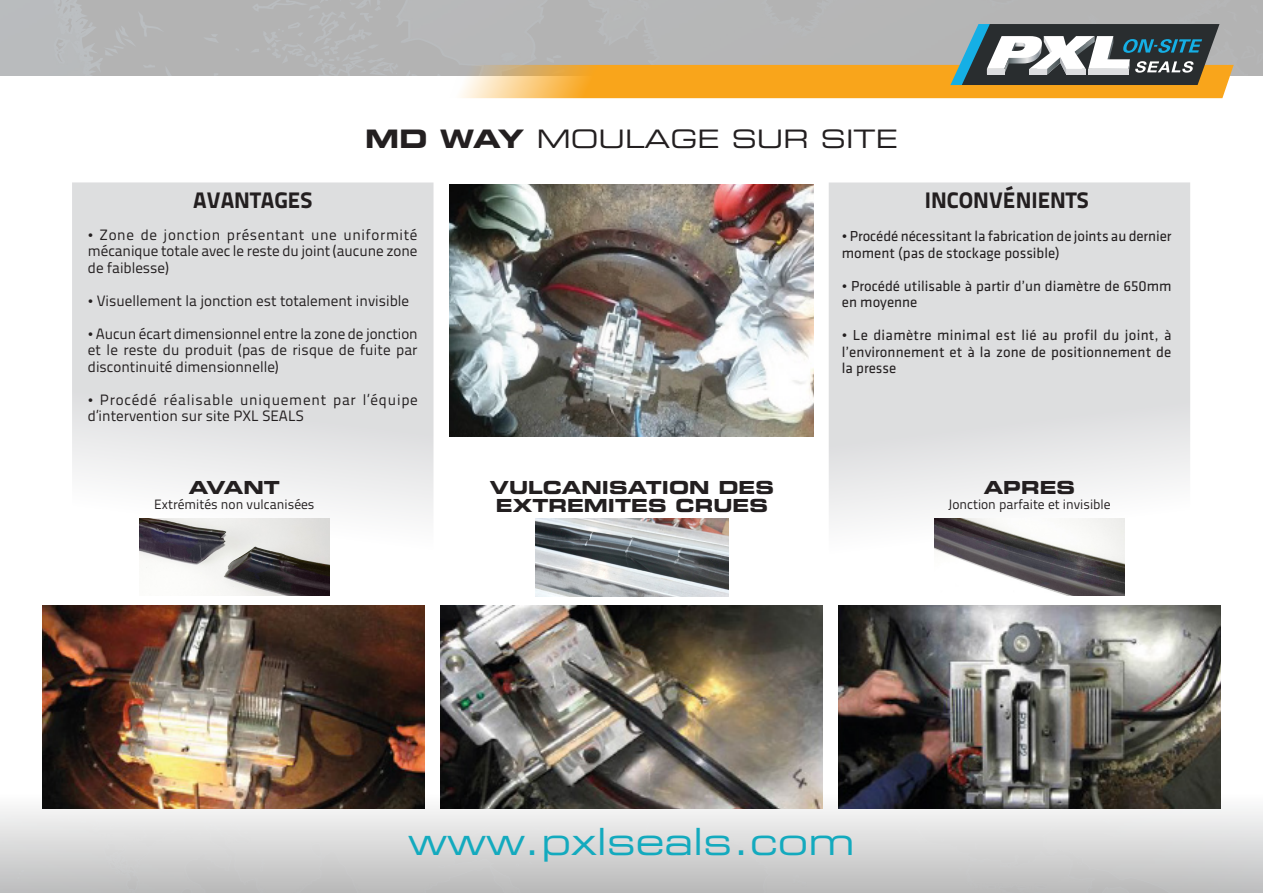
<style>
.page{position:relative;width:1263px;height:893px;background:#fff}
.page>*{position:absolute;margin:0;border:0;box-sizing:border-box;transform-origin:0 0}
.t1{font:37.5px "Eurostile LT Std Ex 2";color:#13aabe}
.t2{font:25.5px "Eurostile LT Std Ex 2";color:#231f20}
.t3{font:800 22.5px "Titillium Text 22 L";color:#231f20}
.t4{font:18px/18px "Eurostile LT Std Bold Ex 2";color:#231f20;text-align:center}
.t5{font:15px/16.5px "Titillium Text 22 L";color:#231f20;text-align:justify}
.t6{font:15px/16.5px "Klavika";color:#231f20}
.t7{font:15px/16.5px "Titillium Text 22 L";letter-spacing:.055em;color:#231f20}
.t8{font:13.5px "Titillium Text 22 L";color:#231f20}
.s1{font-family:"Eurostile LT Std Bold Ex 2"}
.s2{font-family:"Klavika"}
</style>
<div class="page">
<img style="left:0;top:786px;width:1263px;height:107px">
<img style="left:450px;top:184px;width:363px;height:252px">
<img style="left:440px;top:606px;width:382px;height:203px">
<img style="left:43px;top:606px;width:381px;height:203px">
<img style="left:838px;top:606px;width:382px;height:203px">
<svg style="left:829px;top:182px;width:361px;height:340px;background:#e1e2e3"></svg>
<svg style="left:72px;top:182px;width:361px;height:334px;background:#e1e2e3"></svg>
<svg style="left:444px;top:24px;width:794px;height:74px;background:#b7a077"></svg>
<img style="left:139px;top:518px;width:191px;height:78px">
<img style="left:536px;top:518px;width:192px;height:78px">
<img style="left:934px;top:518px;width:191px;height:78px">
<h2 class="t2" style="left:365px;top:121px;width:534px"><span class="s1">MD WAY</span> MOULAGE SUR SITE</h2>
<h3 class="t3" style="left:193px;top:183px;width:120px">AVANTAGES</h3>
<p class="t5" style="left:88px;top:226px;width:331px"><span class="s2">•</span> Zone de jonction présentant une uniformité mécanique totale avec le reste du joint (aucune zone de faiblesse)</p>
<p class="t5" style="left:88px;top:292px;width:323px"><span class="s2">•</span> Visuellement la jonction est totalement invisible</p>
<p class="t5" style="left:88px;top:325px;width:331px"><span class="s2">•</span> Aucun écart dimensionnel entre la zone de jonction et le reste du produit (pas de risque de fuite par discontinuité dimensionnelle)</p>
<p class="t7" style="left:88px;top:391px;width:331px"><span class="s2">•</span> Procédé réalisable uniquement par l’équipe d’intervention sur site PXL SEALS</p>
<p class="t4" style="left:189px;top:478px;width:93px">AVANT</p>
<p class="t8" style="left:154px;top:494px;width:162px">Extrémités non vulcanisées</p>
<p class="t4" style="left:490px;top:478px;width:286px">VULCANISATION DES<br>EXTREMITES CRUES</p>
<h3 class="t3" style="left:925px;top:183px;width:165px">INCONVÉNIENTS</h3>
<p class="t6" style="left:842px;top:228px;width:331px">• Procédé nécessitant la fabrication de joints au dernier moment (pas de stockage possible)</p>
<p class="t6" style="left:842px;top:278px;width:331px">• Procédé utilisable à partir d’un diamètre de 650mm en moyenne</p>
<p class="t6" style="left:842px;top:327px;width:331px;text-align:justify">• Le diamètre minimal est lié au profil du joint, à l’environnement et à la zone de positionnement de la presse</p>
<p class="t4" style="left:984px;top:478px;width:93px">APRES</p>
<p class="t8" style="left:948px;top:494px;width:164px">Jonction parfaite et invisible</p>
<h1 class="t1" style="left:408px;top:816px;width:448px">www.pxlseals.com</h1>
</div>
